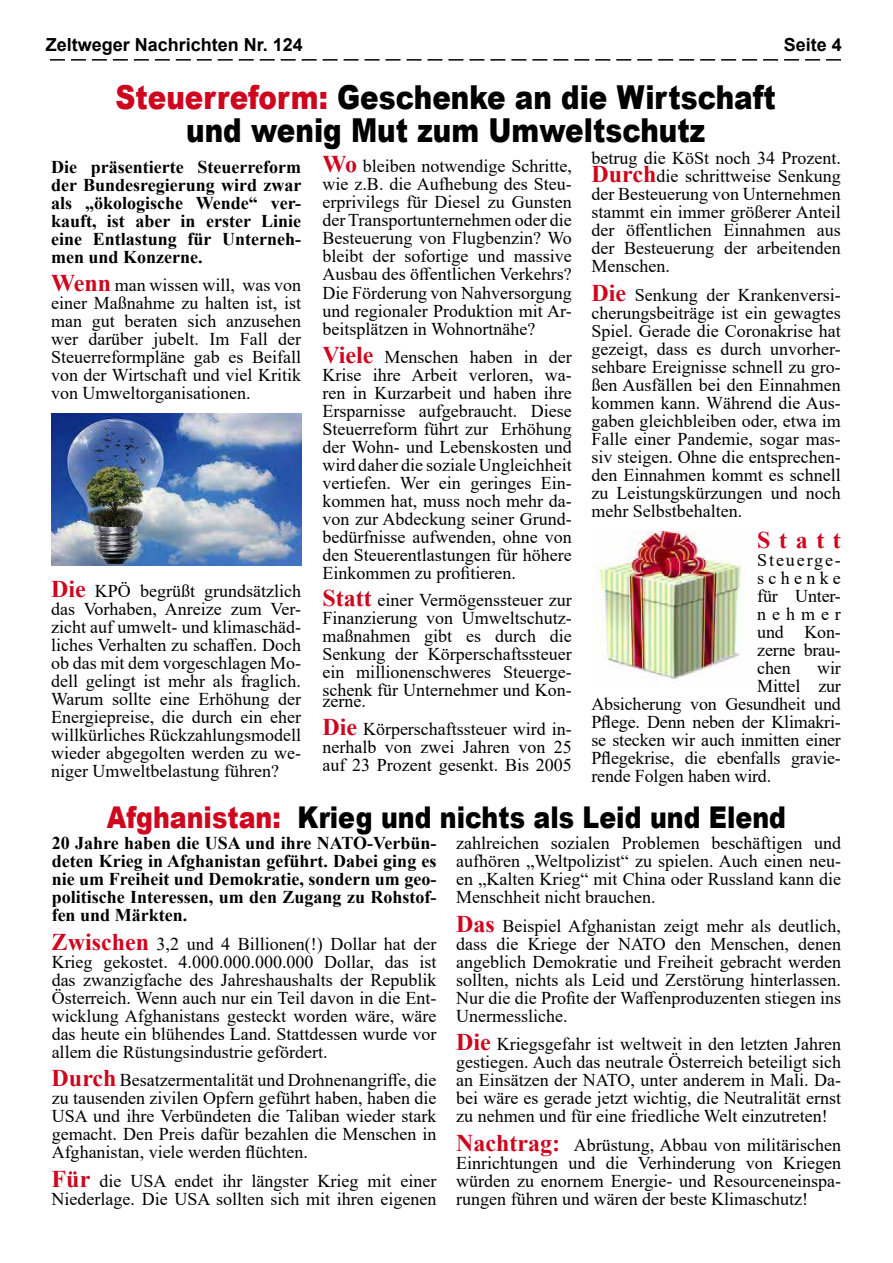
<style>
.page{position:relative;width:893px;height:1263px;background:#fff}
.page>*{position:absolute;margin:0;border:0;box-sizing:border-box;transform-origin:0 0}
.t1{font:900 33px/33px "Arial";color:#000;text-align:center;scale:.84 1}
.t2{font:900 30px "Arial";color:#000;scale:.84 1}
.t3{font:700 24px "Times New Roman";letter-spacing:.355em;color:#ce061e}
.t4{font:18px/18px "Times New Roman";color:#000;text-align:justify}
.t5{font:700 18px/18px "Times New Roman";color:#000;text-align:justify}
.t6{font:700 18px "Arial";color:#000}
.s1{color:#ce061e}
.s2{font-weight:700;font-size:24px;color:#ce061e}
</style>
<div class="page">
<svg style="left:50px;top:59px;width:791px;height:2px"></svg>
<img style="left:52px;top:414px;width:249px;height:152px">
<img style="left:598px;top:531px;width:144px;height:149px">
<p class="t6" style="left:46px;top:32px;width:259px">Zeltweger Nachrichten Nr. 124</p>
<p class="t6" style="left:784px;top:32px;width:60px">Seite 4</p>
<h1 class="t1" style="left:116px;top:80px;width:788px"><span class="s1">Steuerreform:</span> Geschenke an die Wirtschaft und wenig Mut zum Umweltschutz</h1>
<p class="t4" style="left:322px;top:157px;width:251px"><span class="s2">Wo</span> bleiben notwendige Schritte, wie z.B. die Aufhebung des Steu&shy;erprivilegs für Diesel zu Gunsten der Transportunternehmen oder die Besteuerung von Flugbenzin? Wo bleibt der sofortige und massive Ausbau des öffentlichen Verkehrs?<br>Die Förderung von Nahversorgung und regionaler Produktion mit Ar&shy;beitsplätzen in Wohnortnähe?</p>
<p class="t4" style="left:322px;top:347px;width:251px"><span class="s2">Viele</span> Menschen haben in der Krise ihre Arbeit verloren, wa&shy;ren in Kurzarbeit und haben ihre Ersparnisse aufgebraucht. Diese Steuerreform führt zur Erhöhung der Wohn- und Lebenskosten und wird daher die soziale Ungleichheit vertiefen. Wer ein geringes Ein&shy;kommen hat, muss noch mehr da&shy;von zur Abdeckung seiner Grund&shy;bedürfnisse aufwenden, ohne von den Steuerentlastungen für höhere Einkommen zu profitieren.</p>
<p class="t4" style="left:322px;top:590px;width:251px"><span class="s2">Statt</span> einer Vermögenssteuer zur Finanzierung von Umweltschutz&shy;maßnahmen gibt es durch die Senkung der Körperschaftssteuer ein millionenschweres Steuerge&shy;schenk für Unternehmer und Kon-</p>
<p class="t4" style="left:322px;top:686px;width:251px;line-height:28.5px">zerne.<br><span class="s2">Die</span> Körperschaftssteuer wird in-</p>
<p class="t4" style="left:322px;top:737px;width:251px">nerhalb von zwei Jahren von 25 auf 23 Prozent gesenkt. Bis 2005</p>
<p class="t4" style="left:591px;top:148px;width:251px">betrug die KöSt noch 34 Prozent.<br><span class="s2">Durch</span>die schrittweise Senkung der Besteuerung von Unternehmen stammt ein immer größerer Anteil der öffentlichen Einnahmen aus der Besteuerung der arbeitenden Menschen.</p>
<p class="t4" style="left:591px;top:285px;width:251px"><span class="s2">Die</span> Senkung der Krankenversi&shy;cherungsbeiträge ist ein gewagtes Spiel. Gerade die Coronakrise hat gezeigt, dass es durch unvorher&shy;sehbare Ereignisse schnell zu gro&shy;ßen Ausfällen bei den Einnahmen kommen kann. Während die Aus&shy;gaben gleichbleiben oder, etwa im Falle einer Pandemie, sogar mas&shy;siv steigen. Ohne die entsprechen&shy;den Einnahmen kommt es schnell zu Leistungskürzungen und noch mehr Selbstbehalten.</p>
<h3 class="t3" style="left:757px;top:523px;width:85px">Statt</h3>
<p class="t4" style="left:757px;top:550px;width:85px">Steuerge&shy;schenke für Unter&shy;nehmer und Kon&shy;zerne brau&shy;chen</p>
<p class="t5" style="left:51px;top:157px;width:252px">Die präsentierte Steuerreform der Bundesregierung wird zwar als „ökologische Wende“ ver&shy;kauft, ist aber in erster Linie eine Entlastung für Unterneh&shy;men und Konzerne.</p>
<p class="t4" style="left:51px;top:275px;width:252px"><span class="s2">Wenn</span> man wissen will, was von einer Maßnahme zu halten ist, ist man gut beraten sich anzusehen wer darüber jubelt. Im Fall der Steuerreformpläne gab es Beifall von der Wirtschaft und viel Kritik von Umweltorganisationen.</p>
<p class="t4" style="left:51px;top:581px;width:252px"><span class="s2">Die</span> KPÖ begrüßt grundsätzlich das Vorhaben, Anreize zum Ver&shy;zicht auf umwelt- und klimaschäd&shy;liches Verhalten zu schaffen. Doch ob das mit dem vorgeschlagen Mo&shy;dell gelingt ist mehr als fraglich.<br>Warum sollte eine Erhöhung der Energiepreise, die durch ein eher willkürliches Rückzahlungsmodell wieder abgegolten werden zu we&shy;niger Umweltbelastung führen?</p>
<p class="t4" style="left:817px;top:658px;width:25px">wir</p>
<p class="t4" style="left:757px;top:676px;width:85px">Mittel zur</p>
<p class="t4" style="left:591px;top:694px;width:251px">Absicherung von Gesundheit und</p>
<p class="t4" style="left:591px;top:712px;width:251px">Pflege. Denn neben der Klimakri-</p>
<p class="t4" style="left:591px;top:730px;width:251px">se stecken wir auch inmitten einer</p>
<p class="t4" style="left:591px;top:748px;width:251px">Pflegekrise, die ebenfalls gravie-</p>
<p class="t4" style="left:591px;top:766px;width:181px">rende Folgen haben wird.</p>
<h2 class="t2" style="left:107px;top:795px;width:810px"><span class="s1">Afghanistan:</span> Krieg und nichts als Leid und Elend</h2>
<p class="t4" style="left:456px;top:834px;width:386px">zahlreichen sozialen Problemen beschäftigen und aufhören „Weltpolizist“ zu spielen. Auch einen neu&shy;en „Kalten Krieg“ mit China oder Russland kann die Menschheit nicht brauchen.</p>
<p class="t4" style="left:456px;top:916px;width:386px"><span class="s2">Das</span> Beispiel Afghanistan zeigt mehr als deutlich, dass die Kriege der NATO den Menschen, denen angeblich Demokratie und Freiheit gebracht werden sollten, nichts als Leid und Zerstörung hinterlassen.<br>Nur die die Profite der Waffenproduzenten stiegen ins Unermessliche.</p>
<p class="t4" style="left:456px;top:1035px;width:386px"><span class="s2">Die</span> Kriegsgefahr ist weltweit in den letzten Jahren gestiegen. Auch das neutrale Österreich beteiligt sich an Einsätzen der NATO, unter anderem in Mali. Da&shy;bei wäre es gerade jetzt wichtig, die Neutralität ernst zu nehmen und für eine friedliche Welt einzutreten!</p>
<p class="t4" style="left:456px;top:1135px;width:386px"><span class="s2">Nachtrag:</span> Abrüstung, Abbau von militärischen Einrichtungen und die Verhinderung von Kriegen würden zu enornem Energie- und Resourceneinspa&shy;rungen führen und wären der beste Klimaschutz!</p>
<p class="t5" style="left:52px;top:834px;width:386px">20 Jahre haben die USA und ihre NATO-Verbün&shy;deten Krieg in Afghanistan geführt. Dabei ging es nie um Freiheit und Demokratie, sondern um geo&shy;politische Interessen, um den Zugang zu Rohstof&shy;fen und Märkten.</p>
<p class="t4" style="left:52px;top:934px;width:386px"><span class="s2">Zwischen</span> 3,2 und 4 Billionen(!) Dollar hat der Krieg gekostet. 4.000.000.000.000 Dollar, das ist das zwanzigfache des Jahreshaushalts der Republik Österreich. Wenn auch nur ein Teil davon in die Ent&shy;wicklung Afghanistans gesteckt worden wäre, wäre das heute ein blühendes Land. Stattdessen wurde vor allem die Rüstungsindustrie gefördert.</p>
<p class="t4" style="left:52px;top:1071px;width:386px"><span class="s2">Durch</span> Besatzermentalität und Drohnenangriffe, die zu tausenden zivilen Opfern geführt haben, haben die USA und ihre Verbündeten die Taliban wieder stark gemacht. Den Preis dafür bezahlen die Menschen in Afghanistan, viele werden flüchten.</p>
<p class="t4" style="left:52px;top:1171px;width:386px"><span class="s2">Für</span> die USA endet ihr längster Krieg mit einer<br>Niederlage. Die USA sollten sich mit ihren eigenen</p>
</div>
